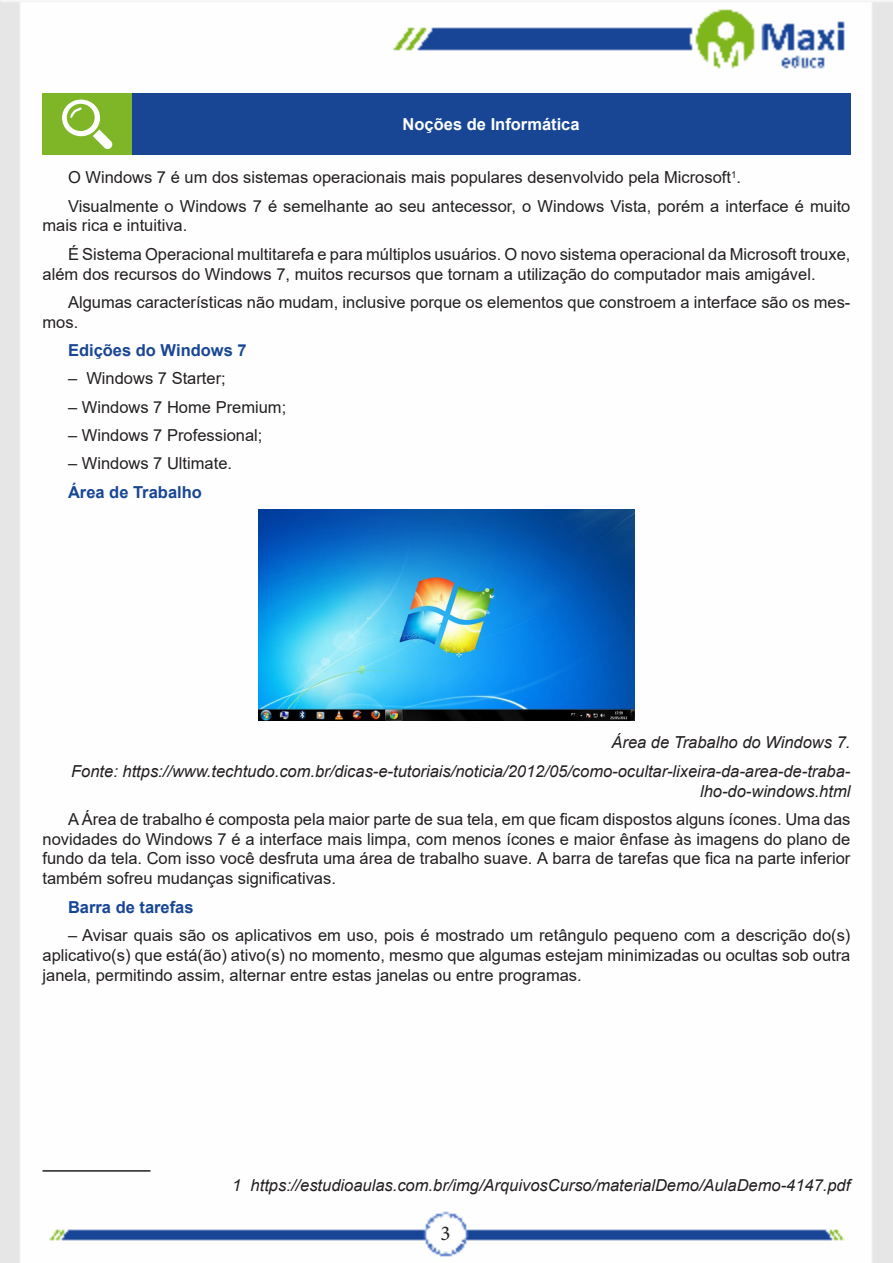
<style>
.page{position:relative;width:893px;height:1263px;background:#fff}
.page>*{position:absolute;margin:0;border:0;box-sizing:border-box;transform-origin:0 0}
.t1{font:21px "Minion Pro";color:#231f20}
.t2{font:16.5px/19.8px "Arial";color:#231f20}
.FONT_REF{font:italic 16.5px/19.8px "Arial";color:#231f20;text-align:right}
.TITULO_DE_ASSUNTO__CORPO{font:700 16.5px "Arial";color:#184695}
.Titulo_de_Caixa{font:700 16.5px "Arial";color:#fff}
</style>
<div class="page">
<img style="left:0;top:0;width:893px;height:1263px">
<div style="left:43px;top:94px;width:89px;height:61px;background:#7fb628"></div>
<div style="left:132px;top:94px;width:718px;height:61px;background:#184695"></div>
<svg style="left:62px;top:100px;width:51px;height:49px"></svg>
<img style="left:259px;top:509px;width:375px;height:211px">
<hr style="left:43px;top:1170px;width:108px;height:2px;background:#231f20">
<p class="Titulo_de_Caixa" style="left:403px;top:113px;width:178px">Noções de Informática</p>
<p class="t2" style="left:68px;top:168px;width:674px">O Windows 7 é um dos sistemas operacionais mais populares desenvolvido pela Microsoft<sup>1</sup>.</p>
<p class="t2" style="left:43px;top:196px;width:809px;text-indent:26px">Visualmente o Windows 7 é semelhante ao seu antecessor, o Windows Vista, porém a interface é muito mais rica e intuitiva.</p>
<p class="t2" style="left:43px;top:244px;width:809px;text-indent:26px">É Sistema Operacional multitarefa e para múltiplos usuários. O novo sistema operacional da Microsoft trouxe, além dos recursos do Windows 7, muitos recursos que tornam a utilização do computador mais amigável.</p>
<p class="t2" style="left:43px;top:292px;width:809px;text-indent:26px">Algumas características não mudam, inclusive porque os elementos que constroem a interface são os mes&shy;mos.</p>
<p class="TITULO_DE_ASSUNTO__CORPO" style="left:68px;top:339px;width:180px">Edições do Windows 7</p>
<p class="t2" style="left:68px;top:368px;width:159px">– Windows 7 Starter;</p>
<p class="t2" style="left:68px;top:397px;width:220px">– Windows 7 Home Premium;</p>
<p class="t2" style="left:68px;top:425px;width:196px">– Windows 7 Professional;</p>
<p class="t2" style="left:68px;top:453px;width:166px">– Windows 7 Ultimate.</p>
<p class="TITULO_DE_ASSUNTO__CORPO" style="left:68px;top:480px;width:135px">Área de Trabalho</p>
<p class="FONT_REF" style="left:611px;top:733px;width:240px">Área de Trabalho do Windows 7.</p>
<p class="FONT_REF" style="left:71px;top:761px;width:781px">Fonte: https://www.techtudo.com.br/dicas-e-tutoriais/noticia/2012/05/como-ocultar-lixeira-da-area-de-traba&shy;lho-do-windows.html</p>
<p class="t2" style="left:43px;top:809px;width:809px;text-align:justify;text-indent:26px">A Área de trabalho é composta pela maior parte de sua tela, em que ficam dispostos alguns ícones. Uma das novidades do Windows 7 é a interface mais limpa, com menos ícones e maior ênfase às imagens do plano de fundo da tela. Com isso você desfruta uma área de trabalho suave. A barra de tarefas que fica na parte inferior também sofreu mudanças significativas.</p>
<p class="TITULO_DE_ASSUNTO__CORPO" style="left:68px;top:895px;width:127px">Barra de tarefas</p>
<p class="t2" style="left:43px;top:925px;width:809px;text-align:justify;text-indent:26px">– Avisar quais são os aplicativos em uso, pois é mostrado um retângulo pequeno com a descrição do(s) aplicativo(s) que está(ão) ativo(s) no momento, mesmo que algumas estejam minimizadas ou ocultas sob outra janela, permitindo assim, alternar entre estas janelas ou entre programas.</p>
<p class="FONT_REF" style="left:232px;top:1175px;width:620px">1 https://estudioaulas.com.br/img/ArquivosCurso/materialDemo/AulaDemo-4147.pdf</p>
<p class="t1" style="left:440px;top:1219px;width:12px">3</p>
</div>
